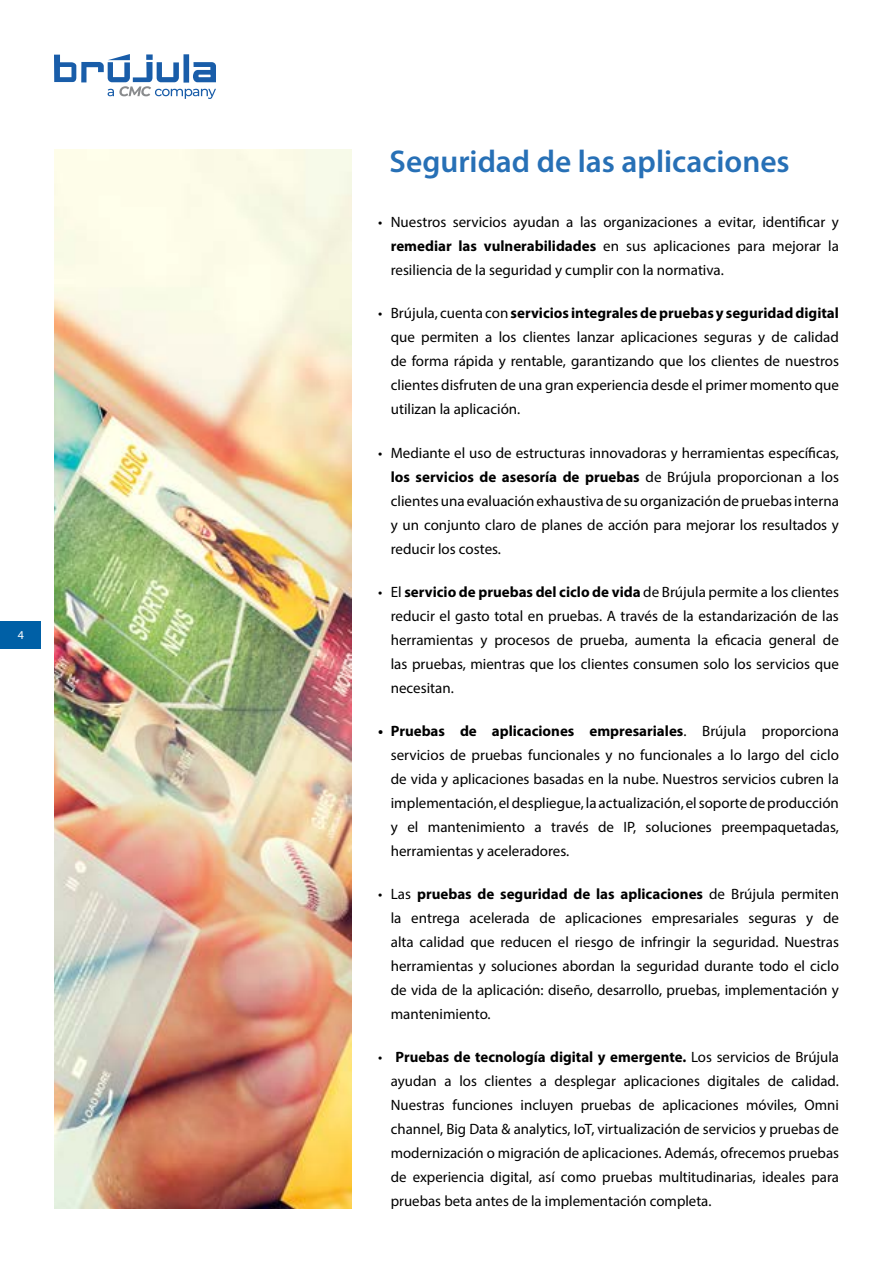
<style>
.page{position:relative;width:893px;height:1263px;background:#fff}
.page>*{position:absolute;margin:0;border:0;box-sizing:border-box;transform-origin:0 0}
.t1{font:600 31.5px "Myriad Pro";color:#2770b6}
.t2{font:15px/24px "Myriad Pro";color:#000;text-align:justify}
.t3{font:12px "Myriad Pro";color:#fff}
.s1{font-weight:700}
</style>
<div class="page">
<div style="left:0;top:621px;width:40px;height:27px;background:#0060a6"></div>
<svg style="left:54px;top:54px;width:162px;height:45px"></svg>
<img style="left:54px;top:150px;width:297px;height:1059px">
<p class="t3" style="left:18px;top:628px;width:8px">4</p>
<h1 class="t1" style="left:390px;top:142px;width:402px">Seguridad de las aplicaciones</h1>
<p class="t2" style="left:391px;top:210px;width:450px;text-indent:-13px">• Nuestros servicios ayudan a las organizaciones a evitar, identificar y <span class="s1">remediar las vulnerabilidades</span> en sus aplicaciones para mejorar la resiliencia de la seguridad y cumplir con la normativa.</p>
<p class="t2" style="left:391px;top:301px;width:450px;text-indent:-13px">• Brújula, cuenta con <span class="s1">servicios integrales de pruebas y seguridad digital </span>que permiten a los clientes lanzar aplicaciones seguras y de calidad de forma rápida y rentable, garantizando que los clientes de nuestros clientes disfruten de una gran experiencia desde el primer momento que utilizan la aplicación.</p>
<p class="t2" style="left:391px;top:440px;width:450px;text-indent:-13px">• Mediante el uso de estructuras innovadoras y herramientas específicas, <span class="s1">los servicios de asesoría de pruebas</span> de Brújula proporcionan a los clientes una evaluación exhaustiva de su organización de pruebas interna y un conjunto claro de planes de acción para mejorar los resultados y reducir los costes.</p>
<p class="t2" style="left:391px;top:579px;width:450px;text-indent:-13px">• El <span class="s1">servicio de pruebas del ciclo de vida</span> de Brújula permite a los clientes reducir el gasto total en pruebas. A través de la estandarización de las herramientas y procesos de prueba, aumenta la eficacia general de las pruebas, mientras que los clientes consumen solo los servicios que necesitan.</p>
<p class="t2" style="left:391px;top:719px;width:450px;text-indent:-13px"><span class="s1">• Pruebas de aplicaciones empresariales</span>. Brújula proporciona servicios de pruebas funcionales y no funcionales a lo largo del ciclo de vida y aplicaciones basadas en la nube. Nuestros servicios cubren la implementación, el despliegue, la actualización, el soporte de producción y el mantenimiento a través de IP, soluciones preempaquetadas, herramientas y aceleradores.</p>
<p class="t2" style="left:391px;top:882px;width:450px;text-indent:-13px">• Las <span class="s1">pruebas de seguridad de las aplicaciones</span> de Brújula permiten la entrega acelerada de aplicaciones empresariales seguras y de alta calidad que reducen el riesgo de infringir la seguridad. Nuestras herramientas y soluciones abordan la seguridad durante todo el ciclo de vida de la aplicación: diseño, desarrollo, pruebas, implementación y mantenimiento.</p>
<p class="t2" style="left:391px;top:1045px;width:450px;text-indent:-13px">• <span class="s1">Pruebas de tecnología digital y emergente.</span> Los servicios de Brújula ayudan a los clientes a desplegar aplicaciones digitales de calidad.<br>Nuestras funciones incluyen pruebas de aplicaciones móviles, Omni channel, Big Data &amp; analytics, IoT, virtualización de servicios y pruebas de modernización o migración de aplicaciones. Además, ofrecemos pruebas de experiencia digital, así como pruebas multitudinarias, ideales para pruebas beta antes de la implementación completa.</p>
</div>
